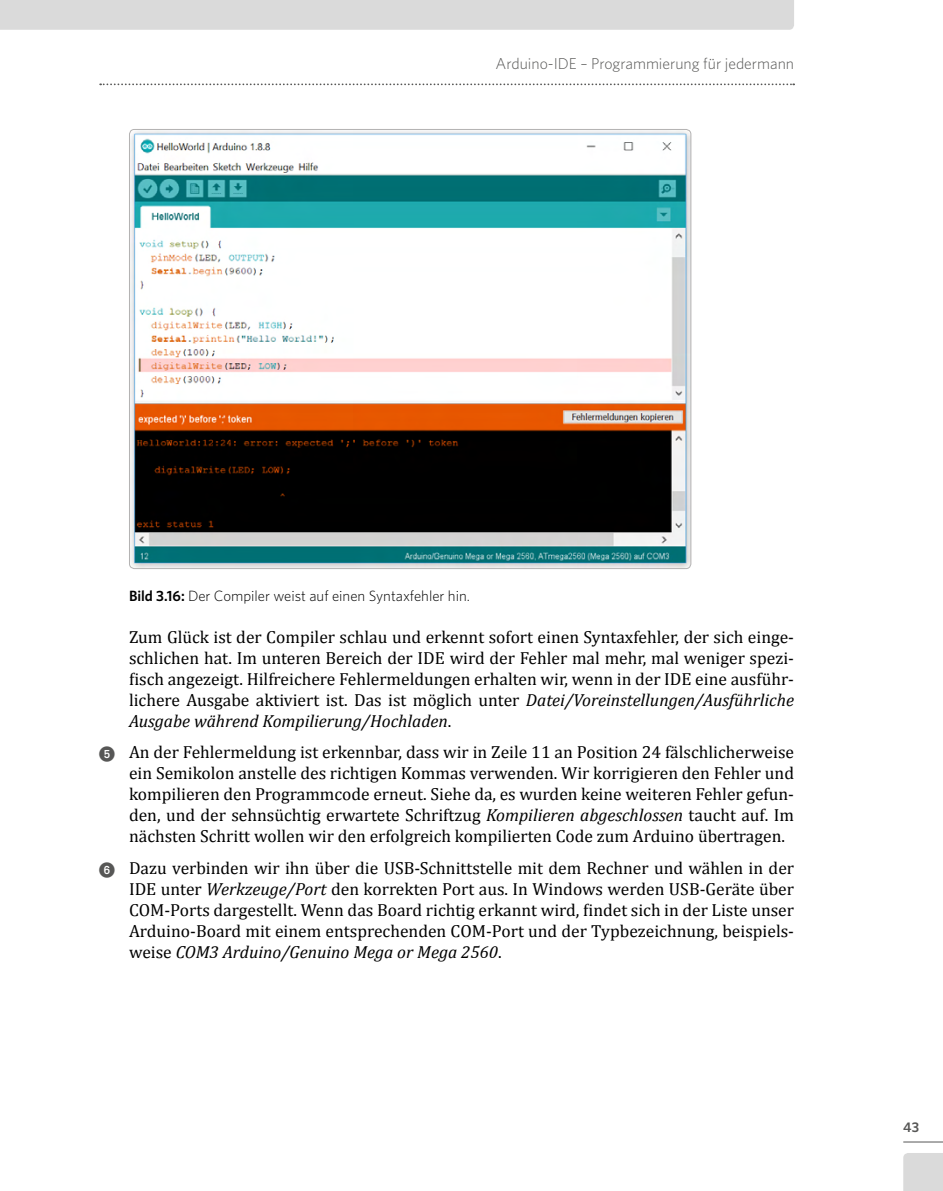
<style>
.page{position:relative;width:943px;height:1191px;background:#fff}
.page>*{position:absolute;margin:0;border:0;box-sizing:border-box;transform-origin:0 0}
.t1{font:17.5px/21px "Cambria";color:#000;text-align:justify}
.t2{font:300 15.75px "Whitney";color:#575756}
.t3{font:300 14.88px "Whitney";color:#000}
.t4{font:600 14px "Whitney";color:#575756}
.s1{font-weight:600}
.s2{font-style:italic}
.s3{font-family:"European Pi One";font-size:15.75px;color:#575756}
</style>
<div class="page">
<hr style="left:903px;top:1141px;width:40px;height:1px;background:#575756">
<div style="left:903px;top:1153px;width:40px;height:38px;background:#dadada"></div>
<div style="left:0;top:0;width:794px;height:30px;background:#dadada"></div>
<svg style="left:100px;top:83px;width:694px;height:2px"></svg>
<img style="left:129px;top:129px;width:562px;height:438px">
<p class="t2" style="left:495px;top:55px;width:300px">Arduino-IDE – Programmierung für jedermann</p>
<p class="t3" style="left:129px;top:587px;width:342px"><span class="s1">Bild 3.16:</span> Der Compiler weist auf einen Syntaxfehler hin.</p>
<p class="t1" style="left:129px;top:626px;width:666px">Zum Glück ist der Compiler schlau und erkennt sofort einen Syntaxfehler, der sich einge&shy;schlichen hat. Im unteren Bereich der IDE wird der Fehler mal mehr, mal weniger spezi&shy;fisch angezeigt. Hilfreichere Fehlermeldungen erhalten wir, wenn in der IDE eine ausführ&shy;lichere Ausgabe aktiviert ist. Das ist möglich unter <span class="s2">Datei/Voreinstellungen/Ausführliche Ausgabe während Kompilierung/Hochladen</span>.</p>
<p class="t1" style="left:129px;top:741px;width:666px;text-indent:-30px"><span class="s3">5</span> An der Fehlermeldung ist erkennbar, dass wir in Zeile 11 an Position 24 fälschlicherweise ein Semikolon anstelle des richtigen Kommas verwenden. Wir korrigieren den Fehler und kompilieren den Programmcode erneut. Siehe da, es wurden keine weiteren Fehler gefun&shy;den, und der sehnsüchtig erwartete Schriftzug <span class="s2">Kompilieren abgeschlossen</span> taucht auf. Im nächsten Schritt wollen wir den erfolgreich kompilierten Code zum Arduino übertragen.</p>
<p class="t1" style="left:129px;top:857px;width:666px;text-indent:-30px"><span class="s3">6</span> Dazu verbinden wir ihn über die USB-Schnittstelle mit dem Rechner und wählen in der IDE unter <span class="s2">Werkzeuge/Port</span> den korrekten Port aus. In Windows werden USB-Geräte über COM-Ports dargestellt. Wenn das Board richtig erkannt wird, findet sich in der Liste unser Arduino-Board mit einem entsprechenden COM-Port und der Typbezeichnung, beispiels&shy;weise <span class="s2">COM3 Arduino/Genuino Mega or Mega 2560</span>.</p>
<p class="t4" style="left:903px;top:1118px;width:17px">43</p>
</div>
